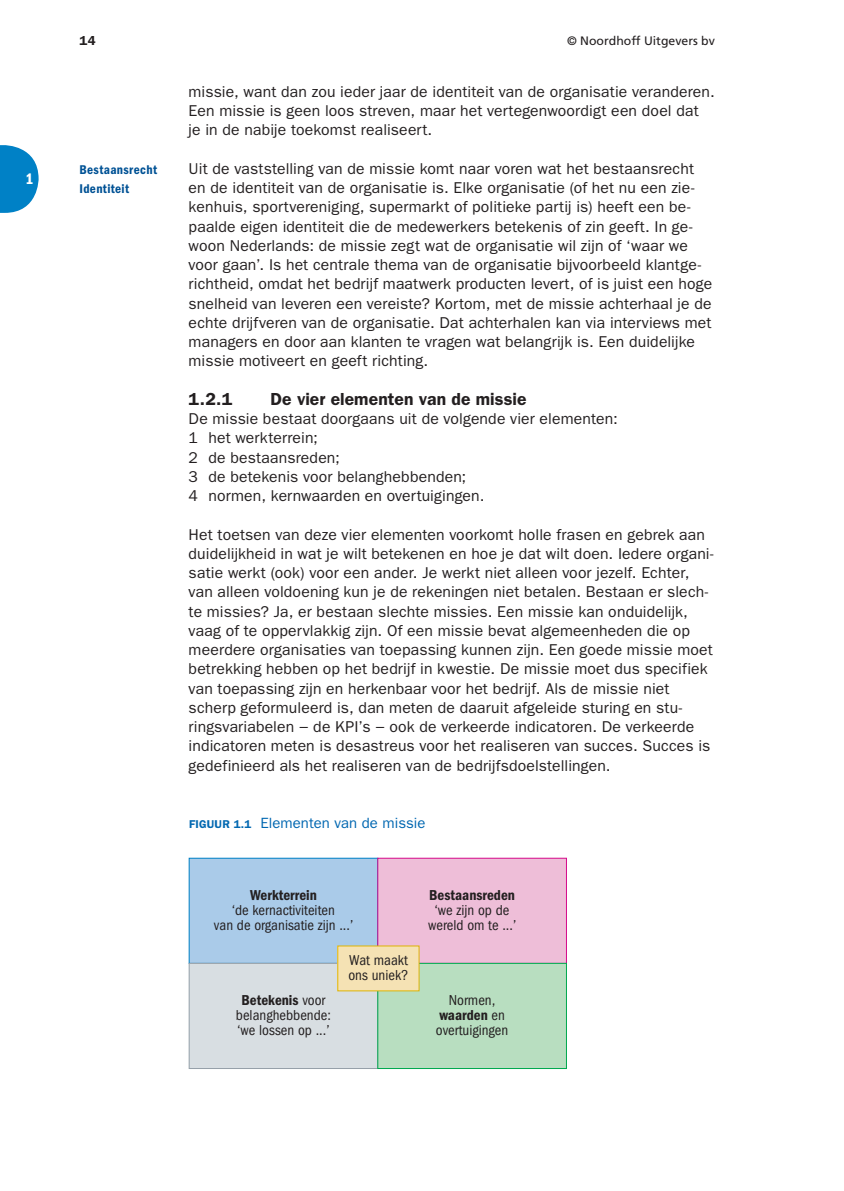
<style>
.page{position:relative;width:844px;height:1191px;background:#fff}
.page>*{position:absolute;margin:0;border:0;box-sizing:border-box;transform-origin:0 0}
.t1{font:600 17.5px "ITC Franklin Gothic Std";letter-spacing:.005em;color:#231f20}
.t2{font:15.75px/19.2px "ITC Franklin Gothic Std";letter-spacing:.005em;color:#231f20}
.t3{font:15.75px "ITC Franklin Gothic Std Dm Cd";color:#fff}
.t4{font:condensed 14.88px/14.9px "ITC Franklin Gothic Std";color:#231f20;text-align:center}
.t5{font:14.88px "ITC Franklin Gothic Std Dm Cd";color:#231f20}
.t6{font:14.88px "ITC Franklin Gothic Std";letter-spacing:.005em;color:#0067b1}
.t7{font:13.12px/19.2px "ITC Franklin Gothic Std Dm Cd";letter-spacing:.03em;color:#005295}
.t8{font:600 13.12px "ITC Franklin Gothic Std";color:#231f20}
.t9{font:12.25px "Frutiger LT Std";color:#231f20}
.s1{font-weight:600;font-size:11.38px;color:#0268b1}
.s2{font-family:"ITC Franklin Gothic Std";font-stretch:condensed}
</style>
<div class="page">
<svg style="left:0;top:145px;width:39px;height:68px"></svg>
<div style="left:189px;top:858px;width:189px;height:105px;background:#aacbe9"></div>
<div style="left:189px;top:857px;width:189px;height:107px;border:1px solid #0081c6"></div>
<div style="left:378px;top:858px;width:188px;height:105px;background:#eebed8"></div>
<div style="left:377px;top:857px;width:190px;height:107px;border:1px solid #d60c8c"></div>
<div style="left:189px;top:963px;width:189px;height:105px;background:#d8dee2"></div>
<div style="left:189px;top:963px;width:189px;height:106px;border:1px solid #95a0a9"></div>
<div style="left:378px;top:963px;width:188px;height:105px;background:#b8dec0"></div>
<div style="left:377px;top:963px;width:190px;height:106px;border:1px solid #00a94f"></div>
<div style="left:338px;top:946px;width:81px;height:45px;background:#f5e2b4"></div>
<p class="t3" style="left:26px;top:173px;width:10px">1</p>
<p class="t8" style="left:79px;top:35px;width:18px">14</p>
<p class="t9" style="left:567px;top:35px;width:149px">© Noordhoff Uitgevers bv</p>
<p class="t7" style="left:79px;top:161px;width:79px">Bestaansrecht<br>Identiteit</p>
<p class="t2" style="left:189px;top:83px;width:527px">missie, want dan zou ieder jaar de identiteit van de organisatie veranderen.<br>Een missie is geen loos streven, maar het vertegenwoordigt een doel dat je in de nabije toekomst realiseert.</p>
<p class="t2" style="left:189px;top:160px;width:525px">Uit de vaststelling van de missie komt naar voren wat het bestaansrecht en de identiteit van de organisatie is. Elke organisatie (of het nu een zie&shy;kenhuis, sportvereniging, supermarkt of politieke partij is) heeft een be&shy;paalde eigen identiteit die de medewerkers betekenis of zin geeft. In ge&shy;woon Nederlands: de missie zegt wat de organisatie wil zijn of ‘waar we voor gaan’. Is het centrale thema van de organisatie bijvoorbeeld klantge&shy;richtheid, omdat het bedrijf maatwerk producten levert, of is juist een hoge snelheid van leveren een vereiste? Kortom, met de missie achterhaal je de echte drijfveren van de organisatie. Dat achterhalen kan via interviews met managers en door aan klanten te vragen wat belangrijk is. Een duidelijke missie motiveert en geeft richting.</p>
<p class="t1" style="left:189px;top:392px;width:45px">1.2.1</p>
<p class="t1" style="left:270px;top:392px;width:257px">De vier elementen van de missie</p>
<p class="t2" style="left:189px;top:410px;width:430px">De missie bestaat doorgaans uit de volgende vier elementen:<br>1 het werkterrein;<br>2 de bestaansreden;<br>3 de betekenis voor belanghebbenden;<br>4 normen, kernwaarden en overtuigingen.</p>
<p class="t2" style="left:189px;top:526px;width:526px">Het toetsen van deze vier elementen voorkomt holle frasen en gebrek aan duidelijkheid in wat je wilt betekenen en hoe je dat wilt doen. Iedere organi&shy;satie werkt (ook) voor een ander. Je werkt niet alleen voor jezelf. Echter, van alleen voldoening kun je de rekeningen niet betalen. Bestaan er slech&shy;te missies? Ja, er bestaan slechte missies. Een missie kan onduidelijk, vaag of te oppervlakkig zijn. Of een missie bevat algemeenheden die op meerdere organisaties van toepassing kunnen zijn. Een goede missie moet betrekking hebben op het bedrijf in kwestie. De missie moet dus specifiek van toepassing zijn en herkenbaar voor het bedrijf. Als de missie niet scherp geformuleerd is, dan meten de daaruit afgeleide sturing en stu&shy;ringsvariabelen − de KPI’s − ook de verkeerde indicatoren. De verkeerde indicatoren meten is desastreus voor het realiseren van succes. Succes is gedefinieerd als het realiseren van de bedrijfsdoelstellingen.</p>
<p class="t6" style="left:189px;top:817px;width:238px"><span class="s1">FIGUUR 1.1</span> Elementen van de missie</p>
<p class="t5" style="left:250px;top:889px;width:68px">Werkterrein</p>
<p class="t4" style="left:214px;top:903px;width:141px">‘de kernactiviteiten<br>van de organisatie zijn ...’</p>
<p class="t5" style="left:241px;top:994px;width:85px">Betekenis <span class="s2">voor</span></p>
<p class="t4" style="left:236px;top:1008px;width:97px;text-align:left">belanghebbende: ‘we lossen op ...’</p>
<p class="t4" style="left:348px;top:953px;width:61px;text-align:left">Wat maakt ons uniek?</p>
<p class="t5" style="left:429px;top:889px;width:87px">Bestaansreden</p>
<p class="t4" style="left:428px;top:903px;width:89px">‘we zijn op de wereld om te ...’</p>
<p class="t4" style="left:449px;top:994px;width:48px">Normen,</p>
<p class="t5" style="left:439px;top:1009px;width:67px">waarden <span class="s2">en</span></p>
<p class="t4" style="left:436px;top:1023px;width:74px">overtuigingen</p>
</div>
